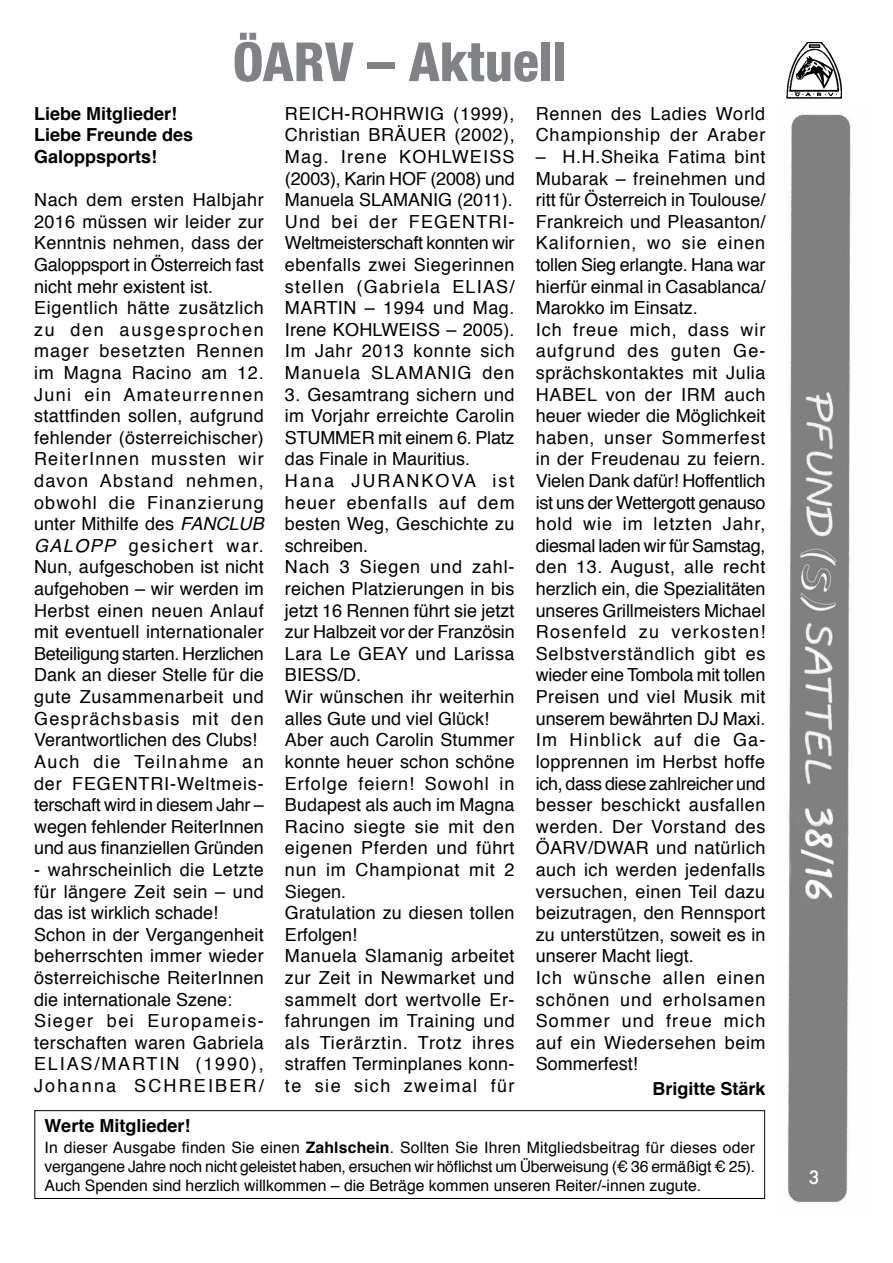
<style>
.page{position:relative;width:893px;height:1263px;background:#fff}
.page>*{position:absolute;margin:0;border:0;box-sizing:border-box;transform-origin:0 0}
.t1{font:800 condensed 54px "Helvetica Neue LT Pro";color:#808285}
.t2{font:18px/21.6px "Helvetica";letter-spacing:.02em;color:#000}
.t3{font:18px/21.6px "Helvetica";color:#000}
.t4{font:700 18px/21.6px "Helvetica";color:#000}
.t5{font:18px/21.6px "Helvetica";letter-spacing:.045em;color:#000}
.t6{font:500 18px "Futura";color:#fff}
.t7{font:15.75px/18.9px "Helvetica";color:#000;text-align:justify}
.s1{font-style:italic}
.s2{font-weight:700}
</style>
<div class="page">
<img style="left:787px;top:113px;width:64px;height:1091px">
<img style="left:787px;top:43px;width:55px;height:55px">
<div style="left:34px;top:1110px;width:731px;height:89px;border:1px solid #000"></div>
<h1 class="t1" style="left:233px;top:28px;width:336px">ÖARV – Aktuell</h1>
<p class="t4" style="left:34px;top:103px;width:161px">Liebe Mitglieder!<br>Liebe Freunde des<br>Galoppsports!</p>
<p class="t2" style="left:34px;top:190px;width:231px">Nach dem ersten Halbjahr<br>2016 müssen wir leider zur<br>Kenntnis nehmen, dass der<br>Galoppsport in Österreich fast nicht mehr existent ist.<br>Eigentlich hätte zusätzlich zu den ausgesprochen mager besetzten Rennen im Magna Racino am 12.<br>Juni ein Amateurrennen stattfinden sollen, aufgrund fehlender (österreichischer)<br>ReiterInnen mussten wir davon Abstand nehmen, obwohl die Finanzierung unter Mithilfe des <span class="s1">FANCLUB<br>GALOPP</span></p>
<p class="t3" style="left:34px;top:535px;width:231px;text-indent:95px">gesichert war.<br>Nun, aufgeschoben ist nicht aufgehoben – wir werden im<br>Herbst einen neuen Anlauf mit eventuell internationaler<br>Beteiligung starten. Herzlichen<br>Dank an dieser Stelle für die gute Zusammenarbeit und<br>Gesprächsbasis mit den<br>Verantwortlichen des Clubs!<br>Auch die Teilnahme an der FEGENTRI-Weltmeis&shy;terschaft wird in diesem Jahr – wegen fehlender ReiterInnen und aus finanziellen Gründen</p>
<p class="t2" style="left:34px;top:859px;width:231px">- wahrscheinlich die Letzte für längere Zeit sein – und das ist wirklich schade!<br>Schon in der Vergangenheit beherrschten immer wieder österreichische ReiterInnen die internationale Szene:<br>Sieger bei Europameis&shy;terschaften waren Gabriela<br>ELIAS/MARTIN (1990),<br>Johanna SCHREIBER/</p>
<p class="t2" style="left:285px;top:103px;width:231px;text-align:justify">REICH-ROHRWIG (1999), Christian BRÄUER (2002), Mag. Irene KOHLWEISS (2003), Karin HOF (2008) und Manuela SLAMANIG (2011).<br>Und bei der FEGENTRI-Weltmeisterschaft konnten wir ebenfalls zwei Siegerinnen stellen (Gabriela ELIAS/ MARTIN – 1994 und Mag.<br>Irene KOHLWEISS – 2005).<br>Im Jahr 2013 konnte sich Manuela SLAMANIG den</p>
<p class="t2" style="left:285px;top:384px;width:231px">3. Gesamtrang sichern und im Vorjahr erreichte Carolin<br>STUMMER mit einem 6. Platz das Finale in Mauritius.<br>Hana JURANKOVA ist heuer ebenfalls auf dem besten Weg, Geschichte zu schreiben.<br>Nach 3 Siegen und zahl&shy;reichen Platzierungen in bis jetzt 16 Rennen führt sie jetzt zur Halbzeit vor der Französin<br>Lara Le GEAY und Larissa<br>BIESS/D.<br>Wir wünschen ihr weiterhin alles Gute und viel Glück!<br>Aber auch Carolin Stummer konnte heuer schon schöne<br>Erfolge feiern! Sowohl in<br>Budapest als auch im Magna<br>Racino siegte sie mit den eigenen Pferden und führt nun im Championat mit 2<br>Siegen.<br>Gratulation zu diesen tollen<br>Erfolgen!<br>Manuela Slamanig arbeitet zur Zeit in Newmarket und sammelt dort wertvolle Er&shy;fahrungen im Training und als Tierärztin. Trotz ihres straffen Terminplanes konn&shy;te sie sich zweimal für</p>
<p class="t5" style="left:536px;top:103px;width:231px">Rennen des Ladies World<br>Championship der Araber</p>
<p class="t2" style="left:536px;top:146px;width:231px">– H.H.Sheika Fatima bint<br>Mubarak – freinehmen und ritt für Österreich in Toulouse/<br>Frankreich und Pleasanton/<br>Kalifornien, wo sie einen tollen Sieg erlangte. Hana war hierfür einmal in Casablanca/<br>Marokko im Einsatz.<br>Ich freue mich, dass wir aufgrund des guten Ge&shy;sprächskontaktes mit Julia<br>HABEL von der IRM auch heuer wieder die Möglichkeit haben, unser Sommerfest in der Freudenau zu feiern.<br>Vielen Dank dafür! Hoffentlich ist uns der Wettergott genauso hold wie im letzten Jahr, diesmal laden wir für Samstag, den 13. August, alle recht herzlich ein, die Spezialitäten unseres Grillmeisters Michael<br>Rosenfeld zu verkosten!<br>Selbstverständlich gibt es wieder eine Tombola mit tollen<br>Preisen und viel Musik mit unserem bewährten DJ Maxi.<br>Im Hinblick auf die Ga&shy;lopprennen im Herbst hoffe ich, dass diese zahlreicher und besser beschickt ausfallen werden. Der Vorstand des<br>ÖARV/DWAR und natürlich auch ich werden jedenfalls versuchen, einen Teil dazu beizutragen, den Rennsport zu unterstützen, soweit es in unserer Macht liegt.<br>Ich wünsche allen einen schönen und erholsamen<br>Sommer und freue mich auf ein Wiedersehen beim<br>Sommerfest!</p>
<p class="t4" style="left:652px;top:1078px;width:115px">Brigitte Stärk</p>
<p class="t4" style="left:45px;top:1115px;width:147px">Werte Mitglieder!</p>
<p class="t7" style="left:45px;top:1138px;width:712px">In dieser Ausgabe finden Sie einen <span class="s2">Zahlschein</span>. Sollten Sie Ihren Mitgliedsbeitrag für dieses oder vergangene Jahre noch nicht geleistet haben, ersuchen wir höflichst um Überweisung (€ 36 ermäßigt € 25).<br>Auch Spenden sind herzlich willkommen – die Beträge kommen unseren Reiter/-innen zugute.</p>
<p class="t6" style="left:809px;top:1165px;width:13px">3</p>
</div>
